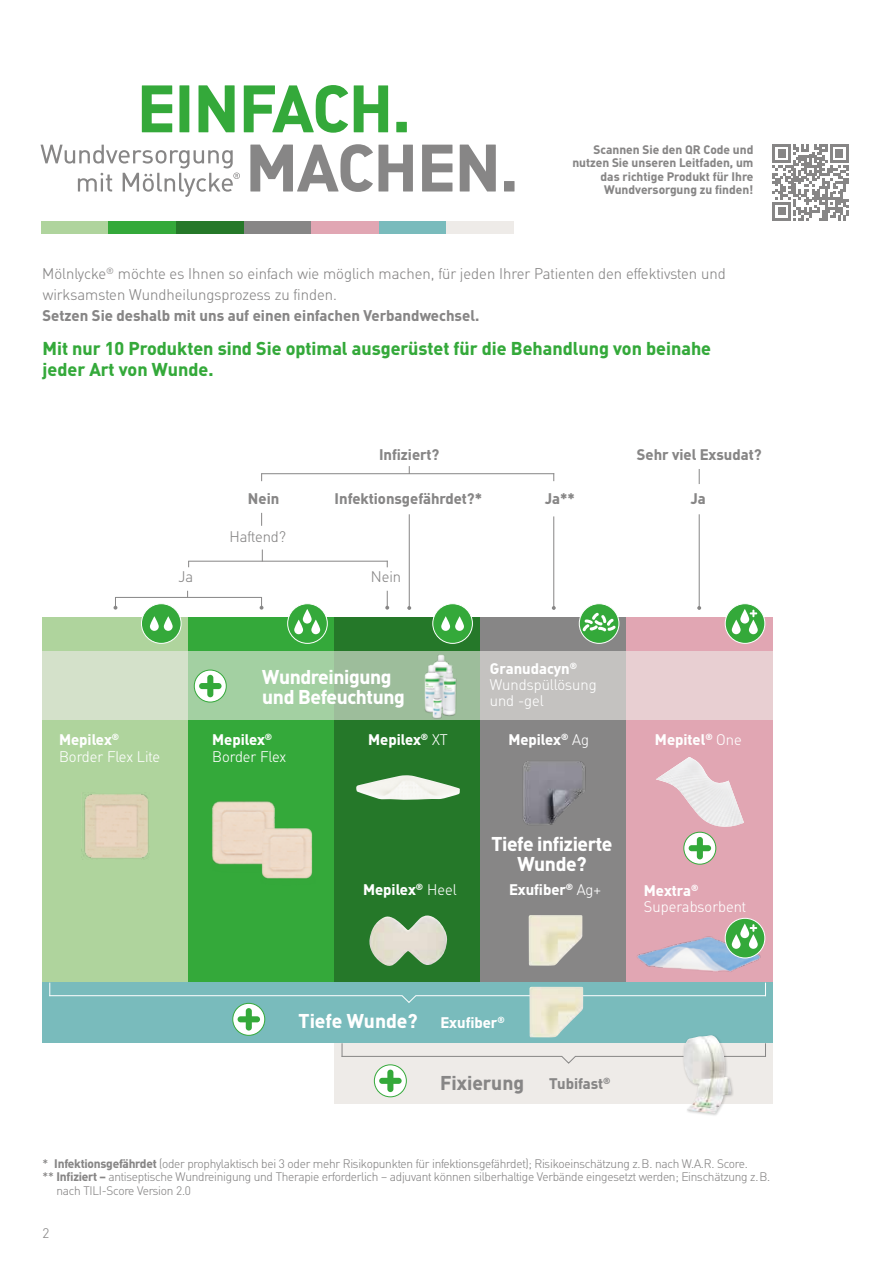
<style>
.page{position:relative;width:893px;height:1263px;background:#fff}
.page>*{position:absolute;margin:0;border:0;box-sizing:border-box;transform-origin:0 0}
.t1{font:700 19.35px/19.5px "MHC Din";letter-spacing:-.02em;color:#fff}
.t2{font:700 19.35px "MHC Din";color:#fff}
.t3{font:700 19.35px "MHC Din";color:#878686}
.t4{font:700 18px/21px "MHC Din";color:#34a93a}
.t5{font:300 15px/21px "MHC Din";color:#878686}
.t6{font:700 15px "MHC Din";color:#878686}
.t7{font:300 14.85px/16.2px "MHC Din";color:#fff}
.t8{font:700 14.85px "MHC Din";color:#fff}
.t9{font:700 14.85px "MHC Din";color:#878686}
.t10{font:300 14.85px "MHC Din";color:#878686}
.t11{font:300 13.5px "MHC Din";color:#878686}
.t12{font:300 12px "MHC Din";letter-spacing:-.02em;color:#878686}
.t13{font:700 12px/13.5px "MHC Din";color:#878686;text-align:right}
.t14{font:700 8.7px "MHC Din";color:#fff}
.t15{font:700 8.7px "MHC Din";color:#878686}
.s1{font-weight:700}
.s2{font-weight:300}
.s3{font-weight:400}
</style>
<div class="page">
<div style="left:41px;top:221px;width:67px;height:13px;background:#afd49d"></div>
<div style="left:108px;top:221px;width:68px;height:13px;background:#34a93a"></div>
<div style="left:176px;top:221px;width:68px;height:13px;background:#257829"></div>
<div style="left:244px;top:221px;width:67px;height:13px;background:#878686"></div>
<div style="left:311px;top:221px;width:68px;height:13px;background:#e1a6b3"></div>
<div style="left:379px;top:221px;width:67px;height:13px;background:#79bbbc"></div>
<div style="left:447px;top:221px;width:67px;height:13px;background:#eeebe8"></div>
<svg style="left:41px;top:145px;width:199px;height:52px"></svg>
<svg style="left:142px;top:85px;width:265px;height:48px"></svg>
<svg style="left:250px;top:144px;width:264px;height:48px"></svg>
<hr style="left:699px;top:514px;width:1px;height:94px;background:#878686">
<svg style="left:697px;top:606px;width:4px;height:4px"></svg>
<hr style="left:553px;top:516px;width:1px;height:92px;background:#878686">
<svg style="left:552px;top:606px;width:4px;height:4px"></svg>
<div style="left:43px;top:617px;width:146px;height:366px;background:#afd49d"></div>
<div style="left:189px;top:617px;width:146px;height:366px;background:#34a93a"></div>
<div style="left:335px;top:617px;width:146px;height:366px;background:#257829"></div>
<div style="left:481px;top:617px;width:146px;height:366px;background:#878686"></div>
<div style="left:627px;top:617px;width:146px;height:366px;background:#e1a6b3"></div>
<hr style="left:188px;top:561px;width:200px;height:1px;background:#878686">
<svg style="left:262px;top:549px;width:1px;height:12px"></svg>
<img style="left:523px;top:761px;width:63px;height:64px">
<img style="left:637px;top:929px;width:128px;height:43px">
<img style="left:83px;top:794px;width:66px;height:65px">
<hr style="left:115px;top:597px;width:147px;height:1px;background:#878686">
<svg style="left:260px;top:598px;width:3px;height:12px"></svg>
<svg style="left:114px;top:598px;width:3px;height:12px"></svg>
<svg style="left:385px;top:591px;width:4px;height:19px"></svg>
<hr style="left:261px;top:473px;width:293px;height:1px;background:#878686">
<svg style="left:699px;top:469px;width:1px;height:15px"></svg>
<img style="left:356px;top:775px;width:104px;height:25px">
<img style="left:656px;top:757px;width:88px;height:77px">
<img style="left:369px;top:915px;width:79px;height:51px">
<img style="left:212px;top:801px;width:63px;height:64px">
<img style="left:249px;top:815px;width:64px;height:64px">
<hr style="left:409px;top:514px;width:1px;height:94px;background:#878686">
<svg style="left:407px;top:606px;width:4px;height:4px"></svg>
<div style="left:141px;top:604px;width:40px;height:39px;background:#34a93a;border-radius:50%"></div>
<div style="left:141px;top:603px;width:40px;height:41px;border:1px solid #fff;border-radius:50%"></div>
<svg style="left:150px;top:616px;width:9px;height:15px"></svg>
<svg style="left:164px;top:616px;width:9px;height:15px"></svg>
<div style="left:433px;top:604px;width:39px;height:39px;background:#34a93a;border-radius:50%"></div>
<div style="left:432px;top:603px;width:41px;height:41px;border:1px solid #fff;border-radius:50%"></div>
<svg style="left:441px;top:616px;width:9px;height:15px"></svg>
<svg style="left:455px;top:616px;width:9px;height:15px"></svg>
<div style="left:288px;top:604px;width:39px;height:39px;background:#34a93a;border-radius:50%"></div>
<div style="left:287px;top:603px;width:41px;height:41px;border:1px solid #fff;border-radius:50%"></div>
<svg style="left:303px;top:609px;width:9px;height:14px"></svg>
<svg style="left:294px;top:620px;width:9px;height:14px"></svg>
<svg style="left:311px;top:620px;width:9px;height:14px"></svg>
<svg style="left:684px;top:832px;width:32px;height:32px"></svg>
<div style="left:683px;top:832px;width:33px;height:33px;border:1px solid #34a93a;border-radius:50%"></div>
<div style="left:697px;top:837px;width:6px;height:22px;background:#34a93a;border-radius:3px"></div>
<div style="left:689px;top:845px;width:22px;height:6px;background:#34a93a;border-radius:3px"></div>
<div style="left:579px;top:604px;width:40px;height:39px;background:#34a93a;border-radius:50%"></div>
<div style="left:579px;top:603px;width:40px;height:41px;border:1px solid #fff;border-radius:50%"></div>
<svg style="left:583px;top:613px;width:33px;height:18px"></svg>
<div style="left:725px;top:918px;width:40px;height:40px;background:#34a93a;border-radius:50%"></div>
<div style="left:725px;top:918px;width:40px;height:40px;border:1px solid #fff;border-radius:50%"></div>
<svg style="left:740px;top:923px;width:9px;height:15px"></svg>
<svg style="left:732px;top:934px;width:9px;height:15px"></svg>
<svg style="left:749px;top:934px;width:9px;height:15px"></svg>
<svg style="left:750px;top:924px;width:7px;height:8px"></svg>
<div style="left:725px;top:604px;width:40px;height:39px;background:#34a93a;border-radius:50%"></div>
<div style="left:725px;top:603px;width:40px;height:41px;border:1px solid #fff;border-radius:50%"></div>
<svg style="left:740px;top:609px;width:9px;height:14px"></svg>
<svg style="left:732px;top:620px;width:9px;height:14px"></svg>
<svg style="left:749px;top:620px;width:9px;height:14px"></svg>
<svg style="left:750px;top:610px;width:7px;height:7px"></svg>
<svg style="left:43px;top:651px;width:730px;height:69px;background:#c2cdba"></svg>
<img style="left:415px;top:654px;width:49px;height:66px">
<svg style="left:194px;top:670px;width:32px;height:32px"></svg>
<div style="left:194px;top:670px;width:33px;height:32px;border:1px solid #34a93a;border-radius:50%"></div>
<div style="left:207px;top:675px;width:6px;height:22px;background:#34a93a;border-radius:3px"></div>
<div style="left:199px;top:683px;width:23px;height:6px;background:#34a93a;border-radius:3px"></div>
<div style="left:43px;top:983px;width:730px;height:60px;background:#79bbbc"></div>
<div style="left:335px;top:1043px;width:438px;height:61px;background:#eeebe8"></div>
<svg style="left:49px;top:983px;width:717px;height:21px"></svg>
<img style="left:528px;top:915px;width:55px;height:51px">
<img style="left:529px;top:987px;width:55px;height:51px">
<svg style="left:233px;top:1003px;width:32px;height:32px"></svg>
<div style="left:232px;top:1003px;width:33px;height:33px;border:1px solid #34a93a;border-radius:50%"></div>
<div style="left:246px;top:1008px;width:6px;height:22px;background:#34a93a;border-radius:3px"></div>
<div style="left:238px;top:1016px;width:22px;height:6px;background:#34a93a;border-radius:3px"></div>
<svg style="left:341px;top:1043px;width:425px;height:21px"></svg>
<svg style="left:374px;top:1065px;width:32px;height:32px"></svg>
<div style="left:374px;top:1064px;width:33px;height:33px;border:1px solid #34a93a;border-radius:50%"></div>
<div style="left:387px;top:1069px;width:6px;height:23px;background:#34a93a;border-radius:3px"></div>
<div style="left:379px;top:1078px;width:23px;height:6px;background:#34a93a;border-radius:3px"></div>
<div style="left:682px;top:1034px;width:52px;height:83px;background:#000;opacity:.2"></div>
<img style="left:683px;top:1035px;width:48px;height:79px">
<svg style="left:261px;top:513px;width:1px;height:13px"></svg>
<svg style="left:772px;top:144px;width:76px;height:76px"></svg>
<p class="t13" style="left:572px;top:142px;width:183px">Scannen Sie den QR Code und nutzen Sie unseren Leitfaden, um das richtige Produkt für Ihre<br>Wundversorgung zu finden!</p>
<p class="t5" style="left:42px;top:263px;width:685px">Mölnlycke<sup>®</sup> möchte es Ihnen so einfach wie möglich machen, für jeden Ihrer Patienten den effektivsten und wirksamsten Wundheilungsprozess zu finden.</p>
<p class="t6" style="left:43px;top:306px;width:438px">Setzen Sie deshalb mit uns auf einen einfachen Verbandwechsel.</p>
<h2 class="t4" style="left:42px;top:337px;width:670px">Mit nur 10 Produkten sind Sie optimal ausgerüstet für die Behandlung von beinahe jeder Art von Wunde.</h2>
<p class="t9" style="left:248px;top:490px;width:33px">Nein</p>
<p class="t10" style="left:229px;top:527px;width:58px">Haftend?</p>
<p class="t9" style="left:379px;top:445px;width:62px">Infiziert?</p>
<p class="t9" style="left:637px;top:445px;width:126px">Sehr viel Exsudat?</p>
<p class="t9" style="left:335px;top:490px;width:149px">Infektionsgefährdet?*</p>
<p class="t9" style="left:545px;top:490px;width:32px">Ja**</p>
<p class="t9" style="left:691px;top:490px;width:17px">Ja</p>
<p class="t10" style="left:179px;top:568px;width:16px">Ja</p>
<p class="t10" style="left:371px;top:568px;width:32px">Nein</p>
<h1 class="t1" style="left:262px;top:667px;width:144px">Wundreinigung und Befeuchtung</h1>
<p class="t7" style="left:490px;top:660px;width:108px"><span class="s1">Granudacyn</span><sup>®<br></sup>Wundspüllösung und -gel</p>
<p class="t7" style="left:59px;top:731px;width:103px"><span class="s1">Mepilex</span><sup>®<br></sup>Border Flex Lite</p>
<p class="t8" style="left:655px;top:731px;width:88px">Mepitel<sup>®</sup> <span class="s2">One</span></p>
<p class="t8" style="left:212px;top:731px;width:54px">Mepilex</p>
<p class="t14" style="left:265px;top:732px;width:9px">®</p>
<p class="t7" style="left:212px;top:748px;width:76px">Border Flex</p>
<p class="t8" style="left:368px;top:731px;width:81px">Mepilex<sup>®</sup> <span class="s2">XT</span></p>
<p class="t8" style="left:508px;top:731px;width:82px">Mepilex<sup>®</sup> <span class="s2">Ag</span></p>
<p class="t8" style="left:363px;top:880px;width:95px">Mepilex<sup>®</sup> <span class="s2">Heel</span></p>
<h1 class="t1" style="left:491px;top:833px;width:122px;line-height:20.2px;text-align:center">Tiefe infizierte<br>Wunde?</h1>
<p class="t8" style="left:509px;top:880px;width:94px">Exufiber<sup>®</sup> <span class="s2">Ag+</span></p>
<p class="t7" style="left:644px;top:882px;width:104px"><span class="s1">Mextra</span><sup>®<br></sup>Superabsorbent</p>
<h1 class="t2" style="left:299px;top:1009px;width:121px">Tiefe Wunde?</h1>
<p class="t14" style="left:497px;top:1014px;width:9px">®</p>
<p class="t8" style="left:440px;top:1013px;width:58px">Exufiber</p>
<h1 class="t3" style="left:440px;top:1071px;width:86px">Fixierung</h1>
<p class="t15" style="left:603px;top:1076px;width:9px">®</p>
<p class="t9" style="left:549px;top:1075px;width:55px">Tubifast</p>
<p class="t12" style="left:43px;top:1156px;width:707px"><span class="s3">*</span> <span class="s1">Infektionsgefährdet</span> (oder prophylaktisch bei 3 oder mehr Risikopunkten für infektionsgefährdet); Risikoeinschätzung z.B. nach W.A.R. Score.</p>
<p class="t12" style="left:43px;top:1169px;width:729px"><span class="s3">**</span> <span class="s1">Infiziert –</span> antiseptische Wundreinigung und Therapie erforderlich – adjuvant können silberhaltige Verbände eingesetzt werden; Einschätzung z.B.</p>
<p class="t12" style="left:56px;top:1183px;width:136px">nach TILI-Score Version 2.0</p>
<p class="t11" style="left:43px;top:1225px;width:8px">2</p>
</div>
